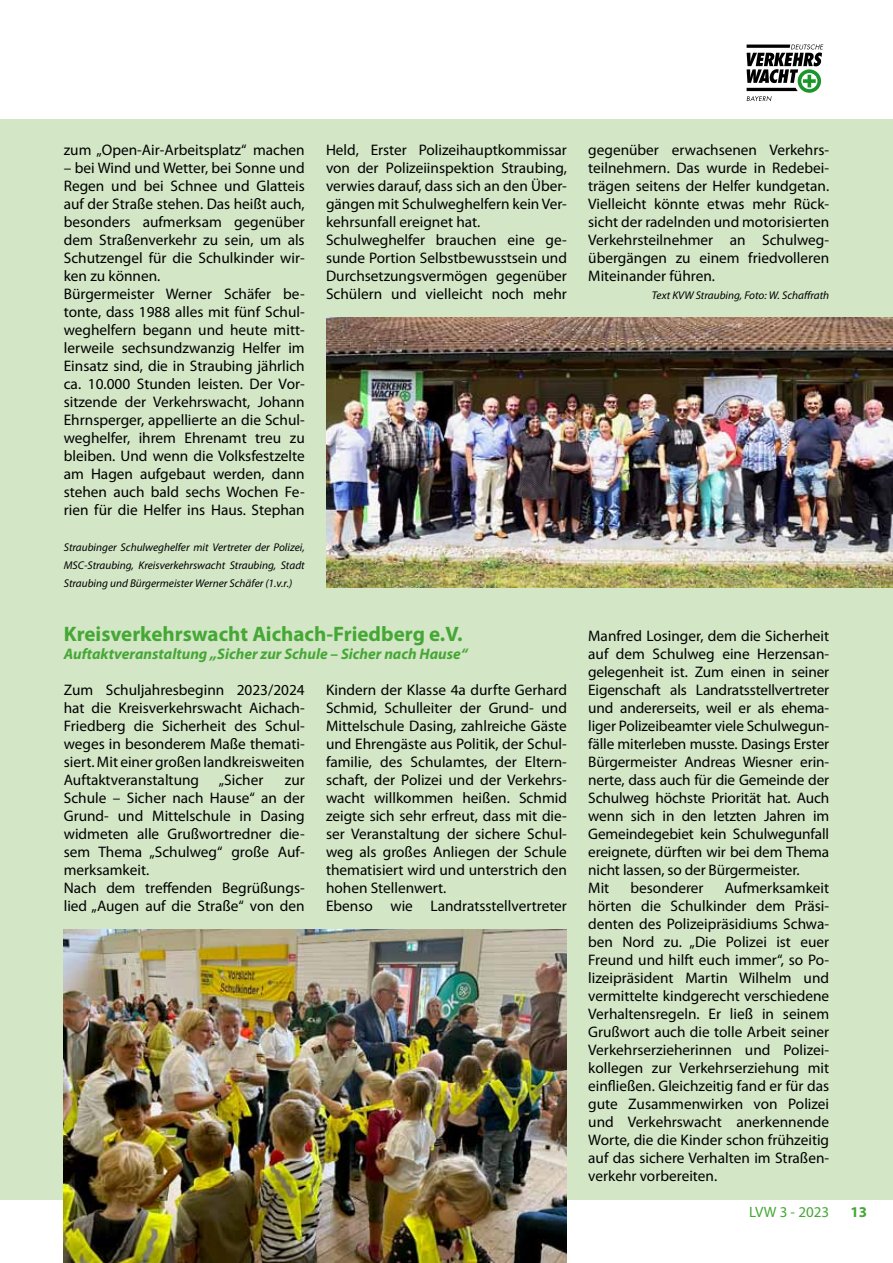
<style>
.page{position:relative;width:893px;height:1263px;background:#fff}
.page>*{position:absolute;margin:0;border:0;box-sizing:border-box;transform-origin:0 0}
.t1{font:700 21px "Myriad Pro";color:#45a835}
.t2{font:15.3px/18px "Myriad Pro";color:#000}
.t3{font:italic 700 15.3px "Myriad Pro";color:#45a835}
.t4{font:15px "Myriad Pro";color:#45a835}
.t5{font:700 15px "Myriad Pro";color:#45a835}
.t6{font:italic 11.25px/18px "Myriad Pro";color:#000;text-align:justify}
</style>
<div class="page">
<svg style="left:747px;top:44px;width:76px;height:57px"></svg>
<div style="left:0;top:119px;width:28px;height:1080px;background:#d3e6c6"></div>
<div style="left:8px;top:119px;width:885px;height:1080px;background:#d3e6c6"></div>
<img style="left:326px;top:317px;width:567px;height:270px">
<img style="left:64px;top:929px;width:503px;height:334px">
<p class="t2" style="left:64px;top:141px;width:242px">zum „Open-Air-Arbeitsplatz“ machen</p>
<p class="t2" style="left:64px;top:159px;width:242px">– bei Wind und Wetter, bei Sonne und Regen und bei Schnee und Glatteis auf der Straße stehen. Das heißt auch, besonders aufmerksam gegenüber dem Straßenverkehr zu sein, um als Schutzengel für die Schulkinder wir&shy;ken zu können.<br>Bürgermeister Werner Schäfer be&shy;tonte, dass 1988 alles mit fünf Schul&shy;weghelfern begann und heute mitt&shy;lerweile sechsundzwanzig Helfer im Einsatz sind, die in Straubing jährlich ca. 10.000 Stunden leisten. Der Vor&shy;sitzende der Verkehrswacht, Johann Ehrnsperger, appellierte an die Schul&shy;weghelfer, ihrem Ehrenamt treu zu bleiben. Und wenn die Volksfestzelte am Hagen aufgebaut werden, dann stehen auch bald sechs Wochen Fe&shy;rien für die Helfer ins Haus. Stephan</p>
<p class="t6" style="left:64px;top:538px;width:242px">Straubinger Schulweghelfer mit Vertreter der Polizei, MSC-Straubing, Kreisverkehrswacht Straubing, Stadt Straubing und Bürgermeister Werner Schäfer (1.v.r.)</p>
<p class="t2" style="left:326px;top:141px;width:242px">Held, Erster Polizeihauptkommissar von der Polizeiinspektion Straubing, verwies darauf, dass sich an den Über&shy;gängen mit Schulweghelfern kein Ver&shy;kehrsunfall ereignet hat.<br>Schulweghelfer brauchen eine ge&shy;sunde Portion Selbstbewusstsein und Durchsetzungsvermögen gegenüber Schülern und vielleicht noch mehr</p>
<p class="t2" style="left:588px;top:141px;width:242px;text-align:justify">gegenüber erwachsenen Verkehrs&shy;teilnehmern. Das wurde in Redebei&shy;trägen seitens der Helfer kundgetan.<br>Vielleicht könnte etwas mehr Rück&shy;sicht der radelnden und motorisierten Verkehrsteilnehmer an Schulweg&shy;übergängen zu einem friedvolleren Miteinander führen.</p>
<p class="t6" style="left:652px;top:286px;width:179px">Text KVW Straubing, Foto: W. Schaffrath</p>
<h1 class="t1" style="left:64px;top:620px;width:400px">Kreisverkehrswacht Aichach-Friedberg e.V.</h1>
<p class="t3" style="left:64px;top:644px;width:405px">Auftaktveranstaltung „Sicher zur Schule – Sicher nach Hause“</p>
<p class="t2" style="left:64px;top:681px;width:242px;text-align:justify">Zum Schuljahresbeginn 2023/2024 hat die Kreisverkehrswacht Aichach-Friedberg die Sicherheit des Schul&shy;weges in besonderem Maße themati&shy;siert. Mit einer großen landkreisweiten Auftaktveranstaltung</p>
<p class="t2" style="left:219px;top:771px;width:46px">„Sicher</p>
<p class="t2" style="left:64px;top:771px;width:242px;text-indent:221px">zur<br>Schule – Sicher nach Hause“ an der<br>Grund- und Mittelschule in Dasing widmeten alle Grußwortredner die&shy;sem Thema „Schulweg“ große Auf&shy;merksamkeit.<br>Nach dem treffenden Begrüßungs&shy;lied „Augen auf die Straße“ von den</p>
<p class="t2" style="left:326px;top:681px;width:242px">Kindern der Klasse 4a durfte Gerhard Schmid, Schulleiter der Grund- und Mittelschule Dasing, zahlreiche Gäste und Ehrengäste aus Politik, der Schul&shy;familie, des Schulamtes, der Eltern&shy;schaft, der Polizei und der Verkehrs&shy;wacht willkommen heißen. Schmid zeigte sich sehr erfreut, dass mit die&shy;ser Veranstaltung der sichere Schul&shy;weg als großes Anliegen der Schule thematisiert wird und unterstrich den hohen Stellenwert.<br>Ebenso wie Landratsstellvertreter</p>
<p class="t2" style="left:588px;top:627px;width:242px">Manfred Losinger, dem die Sicherheit auf dem Schulweg eine Herzensan&shy;gelegenheit ist. Zum einen in seiner Eigenschaft als Landratsstellvertreter und andererseits, weil er als ehema&shy;liger Polizeibeamter viele Schulwegun&shy;fälle miterleben musste. Dasings Erster Bürgermeister Andreas Wiesner erin&shy;nerte, dass auch für die Gemeinde der Schulweg höchste Priorität hat. Auch wenn sich in den letzten Jahren im Gemeindegebiet kein Schulwegunfall ereignete, dürften wir bei dem Thema nicht lassen, so der Bürgermeister.<br>Mit</p>
<p class="t2" style="left:588px;top:878px;width:242px;text-align:justify;text-indent:137px">Aufmerksamkeit hörten die Schulkinder dem Präsi&shy;denten des Polizeipräsidiums Schwa&shy;ben Nord zu. „Die Polizei ist euer Freund und hilft euch immer“, so Po&shy;lizeipräsident Martin Wilhelm und vermittelte kindgerecht verschiedene Verhaltensregeln. Er ließ in seinem Grußwort auch die tolle Arbeit seiner Verkehrserzieherinnen und Polizei&shy;kollegen zur Verkehrserziehung mit einfließen. Gleichzeitig fand er für das gute Zusammenwirken von Polizei und Verkehrswacht anerkennende Worte, die die Kinder schon frühzeitig auf das sichere Verhalten im Straßen&shy;verkehr vorbereiten.</p>
<p class="t2" style="left:630px;top:878px;width:75px">besonderer</p>
<p class="t4" style="left:749px;top:1203px;width:82px">LVW 3 - 2023</p>
<p class="t5" style="left:850px;top:1202px;width:18px">13</p>
</div>
